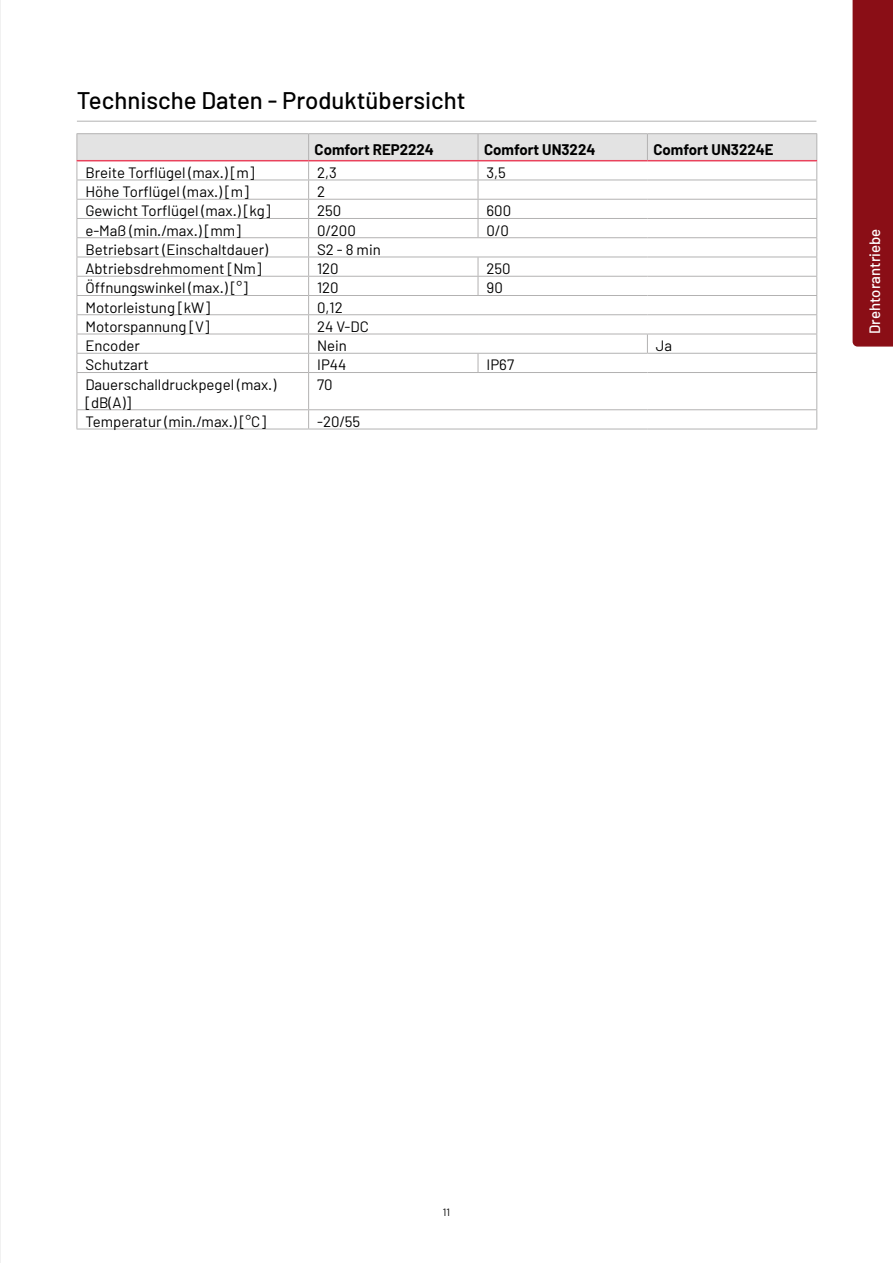
<style>
.page{position:relative;width:893px;height:1263px;background:#fff}
.page>*{position:absolute;margin:0;border:0;box-sizing:border-box;transform-origin:0 0}
.t1{font:500 24px "Barlow";color:#000}
.t2{font:15px/18px "Barlow";color:#000}
.t3{font:700 15px "Barlow";color:#000}
.t4{font:500 15px "Barlow";color:#fff}
.t5{font:10.5px "Barlow";color:#000}
</style>
<div class="page">
<hr style="left:0;top:0;width:1px;height:1263px;background:#e3e3e3">
<div style="left:853px;top:0;width:40px;height:347px;background:#8a0e16"></div>
<hr style="left:77px;top:121px;width:739px;height:1px;background:#b3b2b2">
<hr style="left:816px;top:373px;width:1px;height:36px;background:#b3b2b2">
<svg style="left:816px;top:410px;width:1px;height:19px"></svg>
<hr style="left:77px;top:372px;width:232px;height:1px;background:#b3b2b2">
<hr style="left:77px;top:373px;width:1px;height:36px;background:#b3b2b2">
<hr style="left:77px;top:409px;width:232px;height:1px;background:#b3b2b2">
<svg style="left:77px;top:410px;width:1px;height:19px"></svg>
<hr style="left:77px;top:429px;width:232px;height:1px;background:#b3b2b2">
<hr style="left:478px;top:372px;width:169px;height:1px;background:#b3b2b2">
<hr style="left:647px;top:372px;width:170px;height:1px;background:#b3b2b2">
<hr style="left:309px;top:372px;width:169px;height:1px;background:#b3b2b2">
<hr style="left:308px;top:373px;width:1px;height:36px;background:#b3b2b2">
<hr style="left:309px;top:409px;width:169px;height:1px;background:#b3b2b2">
<svg style="left:308px;top:410px;width:1px;height:19px"></svg>
<hr style="left:478px;top:409px;width:169px;height:1px;background:#b3b2b2">
<hr style="left:647px;top:409px;width:170px;height:1px;background:#b3b2b2">
<hr style="left:309px;top:429px;width:169px;height:1px;background:#b3b2b2">
<hr style="left:478px;top:429px;width:169px;height:1px;background:#b3b2b2">
<hr style="left:647px;top:429px;width:170px;height:1px;background:#b3b2b2">
<hr style="left:77px;top:133px;width:232px;height:1px;background:#b3b2b2">
<hr style="left:309px;top:133px;width:169px;height:1px;background:#b3b2b2">
<hr style="left:478px;top:133px;width:169px;height:1px;background:#b3b2b2">
<hr style="left:647px;top:133px;width:170px;height:1px;background:#b3b2b2">
<svg style="left:77px;top:134px;width:740px;height:238px"></svg>
<hr style="left:647px;top:160px;width:170px;height:1px;background:#e9435c">
<h1 class="t1" style="left:77px;top:86px;width:390px">Technische Daten - Produktübersicht</h1>
<p class="t3" style="left:315px;top:140px;width:121px">Comfort REP2224</p>
<p class="t3" style="left:484px;top:140px;width:113px">Comfort UN3224</p>
<p class="t3" style="left:653px;top:140px;width:122px">Comfort UN3224E</p>
<p class="t2" style="left:85px;top:163px;width:171px">Breite Torflügel (max.) [m]</p>
<p class="t2" style="left:317px;top:163px;width:21px">2,3</p>
<p class="t2" style="left:486px;top:163px;width:21px">3,5</p>
<p class="t2" style="left:85px;top:182px;width:165px">Höhe Torflügel (max.) [m]</p>
<p class="t2" style="left:317px;top:182px;width:10px">2</p>
<p class="t2" style="left:85px;top:202px;width:187px">Gewicht Torflügel (max.) [kg]</p>
<p class="t2" style="left:317px;top:202px;width:26px">250</p>
<p class="t2" style="left:486px;top:202px;width:26px">600</p>
<p class="t2" style="left:85px;top:221px;width:157px">e-Maß (min./max.) [mm]</p>
<p class="t2" style="left:317px;top:221px;width:40px">0/200</p>
<p class="t2" style="left:486px;top:221px;width:24px">0/0</p>
<p class="t2" style="left:85px;top:240px;width:184px">Betriebsart (Einschaltdauer)</p>
<p class="t2" style="left:317px;top:240px;width:65px">S2 - 8 min</p>
<p class="t2" style="left:85px;top:259px;width:178px">Abtriebsdrehmoment [Nm]</p>
<p class="t2" style="left:317px;top:259px;width:23px">120</p>
<p class="t2" style="left:486px;top:259px;width:26px">250</p>
<p class="t2" style="left:85px;top:279px;width:164px">Öffnungswinkel (max.) [°]</p>
<p class="t2" style="left:317px;top:279px;width:23px">120</p>
<p class="t2" style="left:486px;top:279px;width:18px">90</p>
<p class="t2" style="left:85px;top:298px;width:126px">Motorleistung [kW]</p>
<p class="t2" style="left:317px;top:298px;width:27px">0,12</p>
<p class="t2" style="left:85px;top:317px;width:126px">Motorspannung [V]</p>
<p class="t2" style="left:317px;top:317px;width:53px">24 V-DC</p>
<p class="t2" style="left:85px;top:336px;width:56px">Encoder</p>
<p class="t2" style="left:317px;top:336px;width:31px">Nein</p>
<p class="t2" style="left:656px;top:336px;width:18px">Ja</p>
<p class="t2" style="left:85px;top:355px;width:65px">Schutzart</p>
<p class="t2" style="left:317px;top:355px;width:31px">IP44</p>
<p class="t2" style="left:486px;top:355px;width:29px">IP67</p>
<p class="t2" style="left:85px;top:375px;width:192px">Dauerschalldruckpegel (max.) [dB(A)]</p>
<p class="t2" style="left:317px;top:375px;width:17px">70</p>
<p class="t2" style="left:85px;top:412px;width:182px">Temperatur (min./max.) [°C]</p>
<p class="t2" style="left:317px;top:412px;width:45px">-20/55</p>
<p class="t4" style="left:865px;top:334px;width:107px;rotate:-90deg">Drehtorantriebe</p>
<p class="t5" style="left:443px;top:1206px;width:9px">11</p>
</div>
